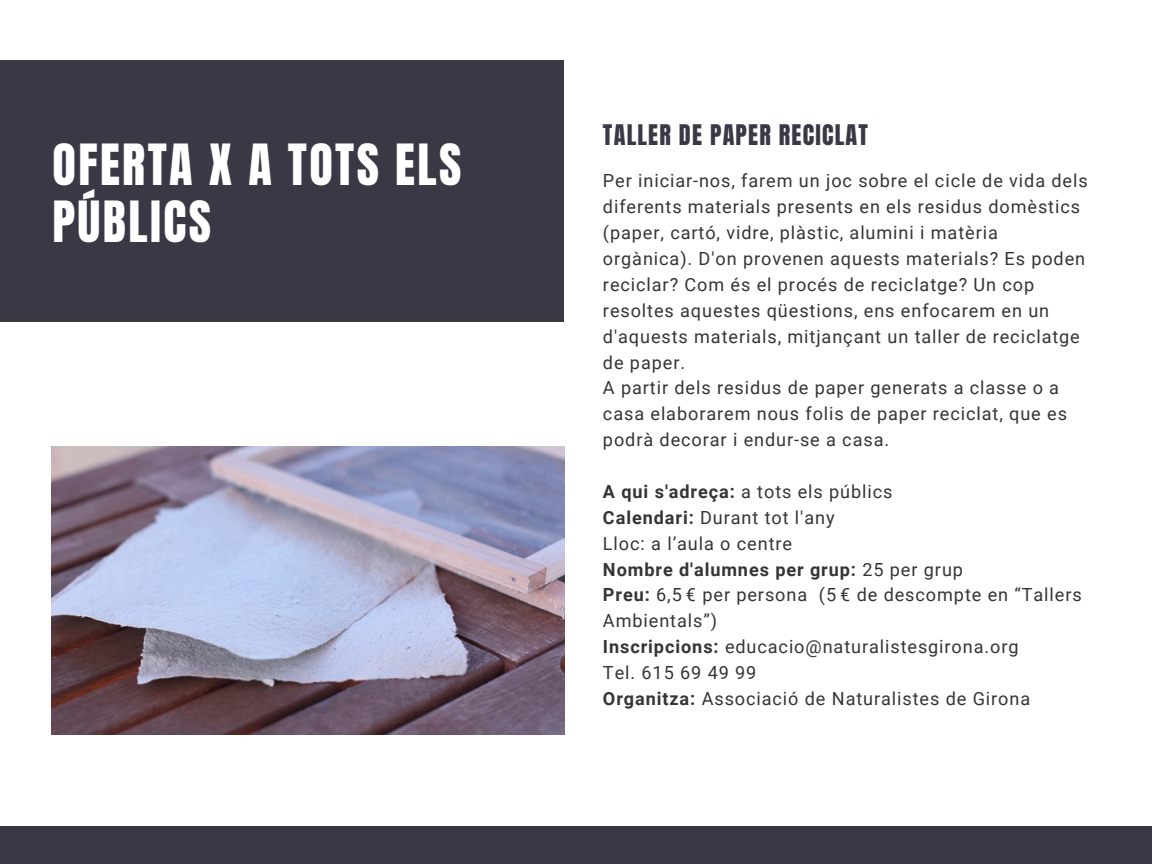
<style>
.page{position:relative;width:1152px;height:864px;background:#fff}
.page>*{position:absolute;margin:0;border:0;box-sizing:border-box;transform-origin:0 0}
.t1{font:48.3px/57.3px "Anton";letter-spacing:.05em;color:#fff}
.t2{font:24.15px "Anton";letter-spacing:.05em;color:#3a3845}
.t3{font:18.15px/25.8px "Roboto";letter-spacing:.05em;color:#353535}
.t4{font:700 18.15px "Roboto";letter-spacing:.05em;color:#353535}
.s1{font-weight:700}
.s2{font-weight:400}
</style>
<div class="page">
<div style="left:0;top:827px;width:1152px;height:37px;background:#3a3845"></div>
<div style="left:0;top:61px;width:564px;height:261px;background:#3a3845"></div>
<img style="left:51px;top:447px;width:513px;height:288px">
<p class="t1" style="left:30px;top:114px;width:437px">OFERTA X ESO I POST-<br>OBLIGATÒRIA</p>
<h1 class="t2" style="left:603px;top:117px;width:267px">TALLER DE PAPER RECICLAT</h1>
<p class="t1" style="left:52px;top:136px;width:410px">OFERTA X A TOTS ELS<br>PÚBLICS</p>
<p class="t3" style="left:603px;top:168px;width:486px">Per iniciar-nos, farem un joc sobre el cicle de vida dels diferents materials presents en els residus domèstics (paper, cartó, vidre, plàstic, alumini i matèria orgànica). D'on provenen aquests materials? Es poden reciclar? Com és el procés de reciclatge? Un cop resoltes aquestes qüestions, ens enfocarem en un d'aquests materials, mitjançant un taller de reciclatge de paper.</p>
<h2 class="t3" style="left:603px;top:375px;width:466px">A partir dels residus de paper generats a classe o a casa elaborarem nous folis de paper reciclat, que es podrà decorar i endur-se a casa.</h2>
<p class="t3" style="left:603px;top:479px;width:291px"><span class="s1">A qui s'adreça:</span> a tots els públics</p>
<p class="t3" style="left:603px;top:505px;width:233px"><span class="s1">Calendari:</span> Durant tot l'any</p>
<p class="t3" style="left:603px;top:531px;width:191px">Lloc: a l’aula o centre</p>
<p class="t4" style="left:603px;top:559px;width:362px">Nombre d'alumnes per grup: <span class="s2">25 per grup</span></p>
<p class="t3" style="left:603px;top:582px;width:480px"><span class="s1">Preu:</span> 6,5 € per persona (5 € de descompte en “Tallers<br>Ambientals”)</p>
<p class="t3" style="left:603px;top:634px;width:417px"><span class="s1">Inscripcions:</span> educacio@naturalistesgirona.org</p>
<p class="t3" style="left:603px;top:660px;width:155px">Tel. 615 69 49 99</p>
<p class="t3" style="left:603px;top:686px;width:429px"><span class="s1">Organitza:</span> Associació de Naturalistes de Girona</p>
</div>
